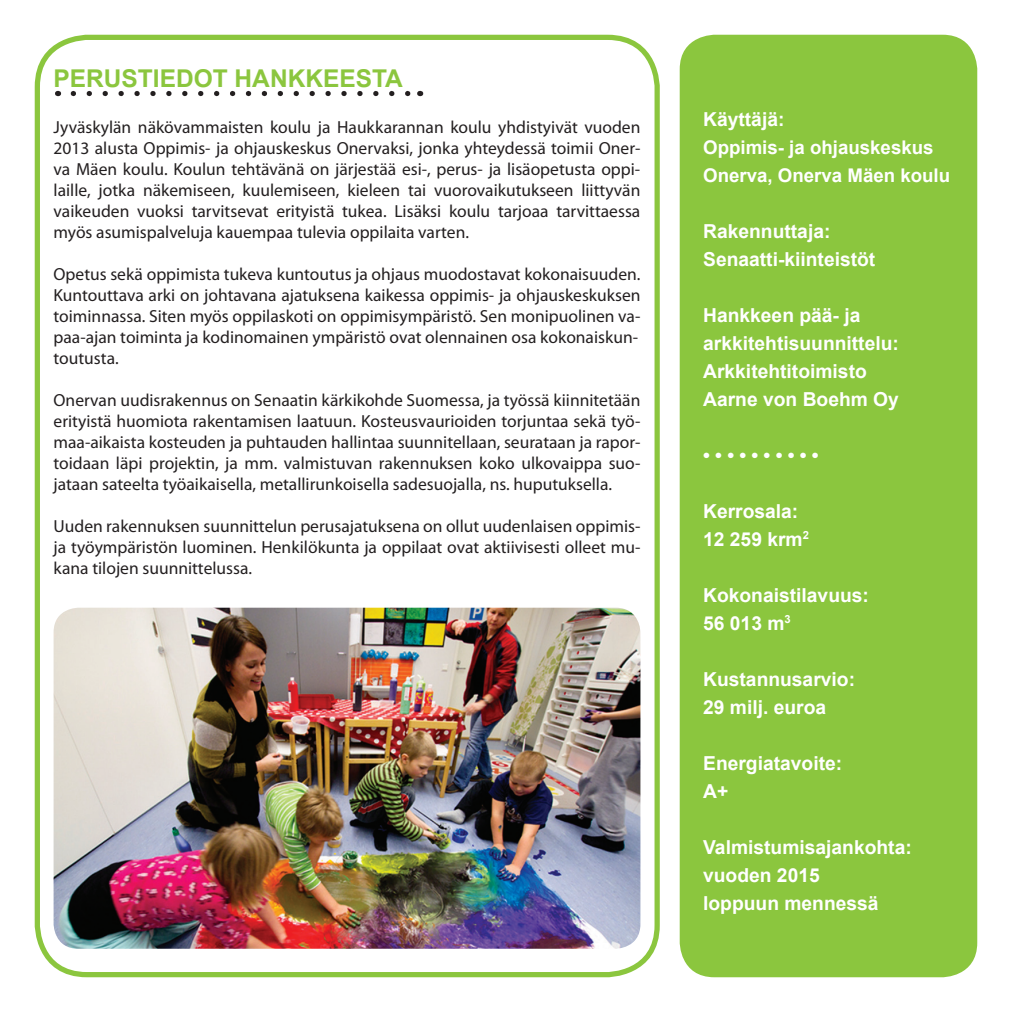
<style>
.page{position:relative;width:1012px;height:1012px;background:#fff}
.page>*{position:absolute;margin:0;border:0;box-sizing:border-box;transform-origin:0 0}
.t1{font:700 24.5px "Arial";color:#8bc63e}
.t2{font:700 19.25px "Arial";color:#fff}
.t3{font:700 18.9px/28px "Arial";color:#fff}
.t4{font:17.5px/21px "Myriad Pro";color:#231f20;text-align:justify}
</style>
<div class="page">
<div style="left:35px;top:35px;width:625px;height:942px;border:5px solid #8bc63e;border-radius:50px"></div>
<svg style="left:73px;top:91px;width:338px;height:5px"></svg>
<div style="left:680px;top:35px;width:297px;height:942px;background:#8bc63e;border-radius:35px"></div>
<img style="left:54px;top:608px;width:586px;height:341px">
<p class="t1" style="left:54px;top:62px;width:351px">PERUSTIEDOT HANKKEESTA</p>
<p class="t4" style="left:54px;top:116px;width:588px">Jyväskylän näkövammaisten koulu ja Haukkarannan koulu yhdistyivät vuoden<br>2013 alusta Oppimis- ja ohjauskeskus Onervaksi, jonka yhteydessä toimii Oner-</p>
<p class="t4" style="left:54px;top:158px;width:588px">va Mäen koulu. Koulun tehtävänä on järjestää esi-, perus- ja lisäopetusta oppi-</p>
<p class="t4" style="left:54px;top:179px;width:588px">laille, jotka näkemiseen, kuulemiseen, kieleen tai vuorovaikutukseen liittyvän vaikeuden vuoksi tarvitsevat erityistä tukea. Lisäksi koulu tarjoaa tarvittaessa myös asumispalveluja kauempaa tulevia oppilaita varten.</p>
<p class="t4" style="left:54px;top:263px;width:588px">Opetus sekä oppimista tukeva kuntoutus ja ohjaus muodostavat kokonaisuuden.<br>Kuntouttava arki on johtavana ajatuksena kaikessa oppimis- ja ohjauskeskuksen toiminnassa. Siten myös oppilaskoti on oppimisympäristö. Sen monipuolinen va&shy;paa-ajan toiminta ja kodinomainen ympäristö ovat olennainen osa kokonaiskun-</p>
<p class="t4" style="left:54px;top:347px;width:67px">toutusta.</p>
<p class="t4" style="left:54px;top:389px;width:588px">Onervan uudisrakennus on Senaatin kärkikohde Suomessa, ja työssä kiinnitetään erityistä huomiota rakentamisen laatuun. Kosteusvaurioiden torjuntaa sekä työ&shy;maa-aikaista kosteuden ja puhtauden hallintaa suunnitellaan, seurataan ja rapor-</p>
<p class="t4" style="left:54px;top:452px;width:588px">toidaan läpi projektin, ja mm. valmistuvan rakennuksen koko ulkovaippa suo&shy;jataan sateelta työaikaisella, metallirunkoisella sadesuojalla, ns. huputuksella.</p>
<p class="t4" style="left:54px;top:515px;width:588px">Uuden rakennuksen suunnittelun perusajatuksena on ollut uudenlaisen oppimis&shy;ja työympäristön luominen. Henkilökunta ja oppilaat ovat aktiivisesti olleet mu&shy;kana tilojen suunnittelussa.</p>
<p class="t2" style="left:703px;top:106px;width:83px">Käyttäjä:</p>
<p class="t3" style="left:703px;top:134px;width:248px">Oppimis- ja ohjauskeskus<br>Onerva, Onerva Mäen koulu</p>
<p class="t2" style="left:703px;top:218px;width:129px">Rakennuttaja:</p>
<p class="t2" style="left:703px;top:246px;width:174px">Senaatti-kiinteistöt</p>
<p class="t2" style="left:703px;top:302px;width:159px">Hankkeen pää- ja</p>
<p class="t2" style="left:703px;top:330px;width:197px">arkkitehtisuunnittelu:</p>
<p class="t2" style="left:703px;top:358px;width:165px">Arkkitehtitoimisto</p>
<p class="t2" style="left:703px;top:386px;width:197px">Aarne von Boehm Oy</p>
<p class="t2" style="left:703px;top:442px;width:117px">• • • • • • • • • •</p>
<p class="t2" style="left:703px;top:498px;width:97px">Kerrosala:</p>
<p class="t2" style="left:703px;top:526px;width:107px">12 259 krm<sup>2</sup></p>
<p class="t2" style="left:703px;top:582px;width:167px">Kokonaistilavuus:</p>
<p class="t2" style="left:703px;top:610px;width:89px">56 013 m<sup>3</sup></p>
<p class="t2" style="left:703px;top:666px;width:153px">Kustannusarvio:</p>
<p class="t2" style="left:703px;top:694px;width:125px">29 milj. euroa</p>
<p class="t2" style="left:703px;top:750px;width:141px">Energiatavoite:</p>
<p class="t2" style="left:703px;top:778px;width:27px">A+</p>
<p class="t2" style="left:703px;top:834px;width:210px">Valmistumisajankohta:</p>
<p class="t2" style="left:703px;top:862px;width:118px">vuoden 2015</p>
<p class="t2" style="left:703px;top:890px;width:177px">loppuun mennessä</p>
</div>
